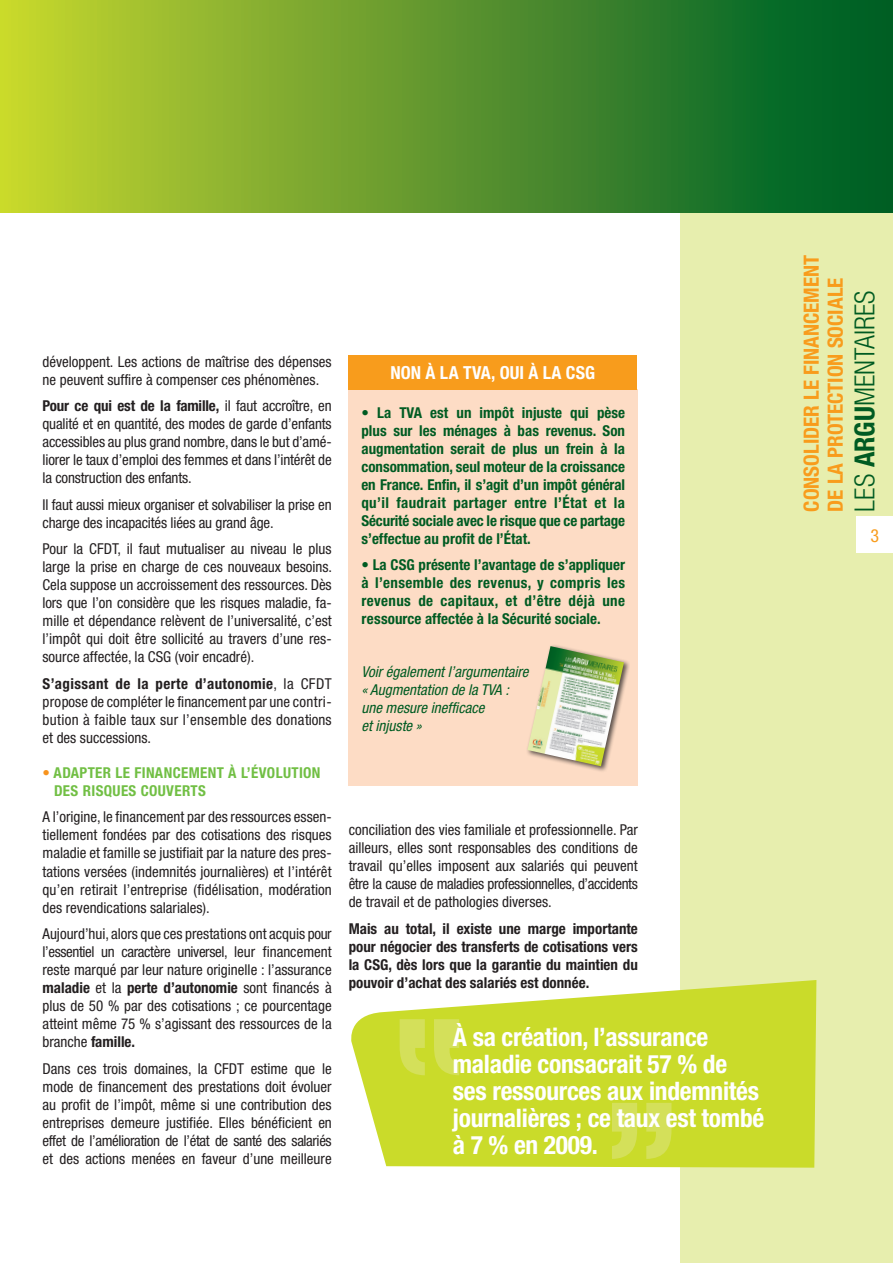
<style>
.page{position:relative;width:893px;height:1263px;background:#fff}
.page>*{position:absolute;margin:0;border:0;box-sizing:border-box;transform-origin:0 0}
.ours{font:900 condensed 150px "Helvetica Neue";color:#d4e05a}
.t1{font:300 condensed 27.75px "Helvetica Neue";color:#005b22}
.Rédac{font:700 condensed 25.5px/27px "Helvetica Neue";letter-spacing:-.01em;color:#fff}
.t2{font:700 condensed 21px "Helvetica Neue";color:#f89c1c}
._00-Txt_Courant{font:700 condensed 18px "Helvetica Neue";color:#fff}
.t3{font:condensed 18px "Helvetica Neue";color:#f89c1c}
._00-Txt_Courant-2{font:condensed 15px/18px "Helvetica Neue";color:#231f20;text-align:justify}
.t4{font:700 condensed 15px/18px "Helvetica Neue";color:#005b22;text-align:justify}
._00-Txt_Courant-3{font:700 condensed 15px/18px "Helvetica Neue";color:#231f20;text-align:justify}
.t5{font:italic condensed 15px "Helvetica Neue";color:#005b22}
._00-Txt_Courant-4{font:700 condensed 15px "Helvetica Neue";letter-spacing:.025em;color:#71bf44}
.s1{font-weight:700}
.s2{font-weight:400;color:#f7931d}
</style>
<div class="page">
<div style="left:680px;top:0;width:213px;height:1263px;background:#e7eeae"></div>
<div style="left:0;top:0;width:893px;height:213px;background:linear-gradient(to right,#c8d531,#005928)"></div>
<div style="left:857px;top:517px;width:36px;height:36px;background:#fff"></div>
<div style="left:349px;top:389px;width:289px;height:397px;background:#fddcc5"></div>
<div style="left:349px;top:355px;width:288px;height:34px;background:#f89c1c"></div>
<svg style="left:351px;top:980px;width:465px;height:188px;fill:#cadb2a"></svg>
<div style="left:525px;top:644px;width:105px;height:129px;background:#231f20;opacity:.75"></div>
<img style="left:527px;top:646px;width:97px;height:120px">
<div style="left:400px;top:1019px;width:59px;height:56px;background:#cadb2a"></div>
<p class="_00-Txt_Courant-2" style="left:43px;top:352px;width:291px">développent. Les actions de maîtrise des dépenses ne peuvent suffire à compenser ces phénomènes.</p>
<p class="_00-Txt_Courant-2" style="left:43px;top:397px;width:291px"><span class="s1">Pour ce qui est de la famille,</span> il faut accroître, en qualité et en quantité, des modes de garde d’enfants accessibles au plus grand nombre, dans le but d’amé&shy;liorer le taux d’emploi des femmes et dans l’intérêt de la construction des enfants.</p>
<p class="_00-Txt_Courant-2" style="left:43px;top:495px;width:291px">Il faut aussi mieux organiser et solvabiliser la prise en charge des incapacités liées au grand âge.</p>
<p class="_00-Txt_Courant-2" style="left:43px;top:540px;width:291px">Pour la CFDT, il faut mutualiser au niveau le plus large la prise en charge de ces nouveaux besoins.<br>Cela suppose un accroissement des ressources. Dès lors que l’on considère que les risques maladie, fa&shy;mille et dépendance relèvent de l’universalité, c’est l’impôt qui doit être sollicité au travers d’une res&shy;source affectée, la CSG (voir encadré).</p>
<p class="_00-Txt_Courant-2" style="left:43px;top:674px;width:291px"><span class="s1">S’agissant de la perte d’autonomie</span>, la CFDT propose de compléter le financement par une contri&shy;bution à faible taux sur l’ensemble des donations et des successions.</p>
<p class="_00-Txt_Courant-4" style="left:43px;top:763px;width:280px"><span class="s2">•</span> ADAPTER LE FINANCEMENT À L’ÉVOLUTION</p>
<p class="_00-Txt_Courant-4" style="left:54px;top:781px;width:153px">DES RISQUES COUVERTS</p>
<p class="_00-Txt_Courant-2" style="left:43px;top:808px;width:291px">A l’origine, le financement par des ressources essen&shy;tiellement fondées par des cotisations des risques maladie et famille se justifiait par la nature des pres&shy;tations versées (indemnités journalières) et l’intérêt qu’en retirait l’entreprise (fidélisation, modération des revendications salariales).</p>
<p class="_00-Txt_Courant-2" style="left:43px;top:924px;width:291px">Aujourd’hui, alors que ces prestations ont acquis pour l’essentiel un caractère universel, leur financement reste marqué par leur nature originelle : l’assurance <span class="s1">maladie</span> et la <span class="s1">perte d’autonomie</span> sont financés à plus de 50 % par des cotisations ; ce pourcentage atteint même 75 % s’agissant des ressources de la branche <span class="s1">famille.</span></p>
<p class="_00-Txt_Courant-2" style="left:43px;top:1059px;width:291px">Dans ces trois domaines, la CFDT estime que le mode de financement des prestations doit évoluer au profit de l’impôt, même si une contribution des entreprises demeure justifiée. Elles bénéficient en effet de l’amélioration de l’état de santé des salariés et des actions menées en faveur d’une meilleure</p>
<p class="_00-Txt_Courant" style="left:391px;top:362px;width:206px">NON À LA TVA, OUI À LA CSG</p>
<p class="t4" style="left:361px;top:403px;width:265px">• La TVA est un impôt injuste qui pèse plus sur les ménages à bas revenus. Son augmentation serait de plus un frein à la consommation, seul moteur de la croissance en France. Enfin, il s’agit d’un impôt général qu’il faudrait partager entre l’État et la Sécurité sociale avec le risque que ce partage s’effectue au profit de l’État.</p>
<p class="t4" style="left:361px;top:556px;width:265px">• La CSG présente l’avantage de s’appliquer à l’ensemble des revenus, y compris les revenus de capitaux, et d’être déjà une ressource affectée à la Sécurité sociale.</p>
<p class="t5" style="left:361px;top:663px;width:169px">Voir également l’argumentaire</p>
<p class="t5" style="left:361px;top:681px;width:149px">« Augmentation de la TVA :</p>
<p class="t5" style="left:361px;top:699px;width:124px">une mesure inefficace</p>
<p class="t5" style="left:361px;top:717px;width:62px">et injuste »</p>
<p class="_00-Txt_Courant-2" style="left:349px;top:821px;width:291px">conciliation des vies familiale et professionnelle. Par ailleurs, elles sont responsables des conditions de travail qu’elles imposent aux salariés qui peuvent être la cause de maladies professionnelles, d’accidents de travail et de pathologies diverses.</p>
<p class="_00-Txt_Courant-3" style="left:349px;top:919px;width:291px">Mais au total, il existe une marge importante pour négocier des transferts de cotisations vers la CSG, dès lors que la garantie du maintien du pouvoir d’achat des salariés est donnée.</p>
<p class="Rédac" style="left:453px;top:1023px;width:313px">À sa création, l’assurance maladie consacrait 57 % de ses ressources aux indemnités journalières ; ce taux est tombé</p>
<p class="Rédac" style="left:453px;top:1131px;width:147px">à 7 % en 2009.</p>
<p class="ours" style="left:678px;top:1197px;width:74px;rotate:-180deg">“</p>
<p class="t2" style="left:799px;top:512px;width:258px;rotate:-90deg">CONSOLIDER LE FINANCEMENT</p>
<p class="t2" style="left:823px;top:512px;width:235px;rotate:-90deg">DE LA PROTECTION SOCIALE</p>
<p class="t1" style="left:849px;top:512px;width:222px;rotate:-90deg">LES <span class="s1">ARGU</span>MENTAIRES</p>
<p class="t3" style="left:871px;top:525px;width:10px">3</p>
</div>
